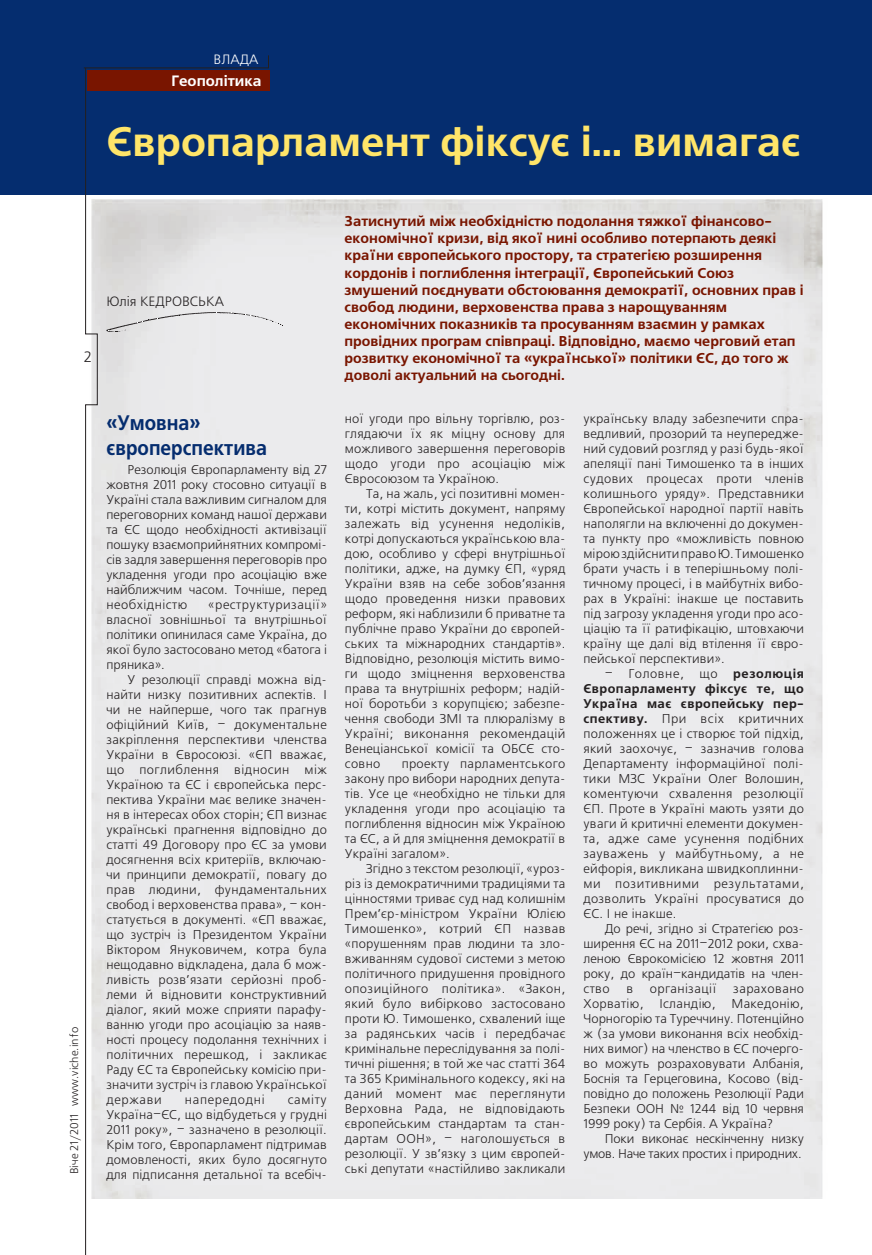
<style>
.page{position:relative;width:872px;height:1255px;background:#fff}
.page>*{position:absolute;margin:0;border:0;box-sizing:border-box;transform-origin:0 0}
.t1{font:700 41.25px "Free Set C";color:#ffe569}
.podzagolovok{font:700 21px/25.2px "Free Set C";color:#052d6f;scale:.9 1}
.rubrica_left{font:700 15px "Free Set C";color:#fff}
.foto{font:15px "Free Set C";color:#231f20}
.vrez{font:700 14.25px/17.1px "Free Set C";color:#791500}
.author{font:13.5px "Free Set C";color:#231f20}
.rubrica_right{font:13.5px "Free Set C";color:#fff}
.text_second{font:12.75px/15px "Free Set C";letter-spacing:.01em;color:#231f20;text-align:justify}
.text_second-2{font:12.75px/15px "Free Set C";letter-spacing:-.02em;color:#231f20;text-align:right}
.text_second-3{font:12.75px "Free Set C";letter-spacing:.05em;color:#231f20}
.text_second-4{font:12.75px "Free Set C";letter-spacing:.03em;color:#231f20}
.t2{font:11.25px "Free Set C";color:#231f20}
.s1{font-weight:700}
</style>
<div class="page">
<div style="left:282px;top:199px;width:541px;height:999px;background:#ebebed"></div>
<div style="left:0;top:0;width:872px;height:195px;background:#052d6f"></div>
<svg style="left:84px;top:55px;width:198px;height:1199px"></svg>
<p class="rubrica_right" style="left:213px;top:52px;width:46px">ВЛАДА</p>
<p class="rubrica_left" style="left:171px;top:72px;width:92px">Геополітика</p>
<p class="t1" style="left:106px;top:118px;width:696px">Європарламент фіксує і… вимагає</p>
<p class="author" style="left:106px;top:294px;width:119px">Юлія КЕДРОВСЬКА</p>
<p class="foto" style="left:84px;top:349px;width:9px">2</p>
<p class="t2" style="left:68px;top:1174px;width:148px;rotate:-90deg">Віче 21/2011 www.viche.info</p>
<p class="podzagolovok" style="left:106px;top:410px;width:180px">«Умовна» європерспектива</p>
<p class="text_second" style="left:106px;top:463px;width:222px;text-indent:21px">Резолюція Європарламенту від 27 жовтня 2011 року стосовно ситуації в Україні стала важливим сигналом для переговорних команд нашої держави та ЄС щодо необхідності активізації пошуку взаємоприйнятних компромі&shy;сів задля завершення переговорів про укладення угоди про асоціацію вже найближчим часом. Точніше, перед необхідністю</p>
<p class="text_second" style="left:106px;top:598px;width:222px;text-indent:102px">«реструктуризації» власної зовнішньої та внутрішньої політики опинилася саме Україна, до якої було застосовано метод «батога і пряника».</p>
<p class="text_second" style="left:106px;top:673px;width:222px;text-indent:21px">У резолюції справді можна від&shy;найти низку позитивних аспектів. І чи не найперше, чого так прагнув офіційний Київ, – документальне закріплення перспективи членства України в Євросоюзі. «ЄП вважає, що поглиблення відносин між Україною та ЄС і європейська перс&shy;пектива України має велике значен&shy;ня в інтересах обох сторін; ЄП визнає українські прагнення відповідно до статті 49 Договору про ЄС за умови досягнення всіх критеріїв, включаю&shy;чи принципи демократії, повагу до прав людини, фундаментальних свобод і верховенства права», – кон&shy;статується в документі. «ЄП вважає, що зустріч із Президентом України Віктором Януковичем, котра була нещодавно відкладена, дала б мож&shy;ливість розв’язати серйозні проб&shy;леми й відновити конструктивний діалог, який може сприяти парафу&shy;ванню угоди про асоціацію за наяв&shy;ності процесу подолання технічних і політичних перешкод, і закликає Раду ЄС та Європейську комісію при&shy;значити зустріч із главою Української держави</p>
<p class="text_second" style="left:106px;top:1093px;width:222px;text-indent:181px">саміту Україна–ЄС, що відбудеться у грудні 2011 року», – зазначено в резолюції.<br>Крім того, Європарламент підтримав домовленості, яких було досягнуто для підписання детальної та всебіч-</p>
<p class="text_second-3" style="left:185px;top:1093px;width:81px">напередодні</p>
<p class="vrez" style="left:344px;top:213px;width:460px">Затиснутий між необхідністю подолання тяжкої фінансово&shy;економічної кризи, від якої нині особливо потерпають деякі країни європейського простору, та стратегією розширення кордонів і поглиблення інтеграції, Європейський Союз змушений поєднувати обстоювання демократії, основних прав і свобод людини, верховенства права з нарощуванням економічних показників та просуванням взаємин у рамках провідних програм співпраці. Відповідно, маємо черговий етап розвитку економічної та «української» політики ЄС, до того ж доволі актуальний на сьогодні.</p>
<p class="text_second" style="left:345px;top:411px;width:222px">ної угоди про вільну торгівлю, роз&shy;глядаючи їх як міцну основу для можливого завершення переговорів щодо угоди про асоціацію між Євросоюзом та Україною.</p>
<p class="text_second" style="left:345px;top:486px;width:222px;text-indent:21px">Та, на жаль, усі позитивні момен&shy;ти, котрі містить документ, напряму залежать від усунення недоліків, котрі допускаються українською вла&shy;дою, особливо у сфері внутрішньої політики, адже, на думку ЄП, «уряд України взяв на себе зобов’язання щодо проведення низки правових реформ, які наблизили б приватне та публічне право України до європей&shy;ських та міжнародних стандартів».<br>Відповідно, резолюція містить вимо&shy;ги щодо зміцнення верховенства права та внутрішніх реформ; надій&shy;ної боротьби з корупцією; забезпе&shy;чення свободи ЗМІ та плюралізму в Україні; виконання рекомендацій Венеціанської комісії та ОБСЄ сто&shy;совно</p>
<p class="text_second" style="left:345px;top:756px;width:222px;text-indent:57px">проекту парламентського закону про вибори народних депута&shy;тів. Усе це «необхідно не тільки для укладення угоди про асоціацію та поглиблення відносин між Україною та ЄС, а й для зміцнення демократії в Україні загалом».</p>
<p class="text_second" style="left:345px;top:861px;width:222px;text-indent:21px">Згідно з текстом резолюції, «уроз&shy;різ із демократичними традиціями та цінностями триває суд над колишнім Прем’єр- міністром України Юлією Тимошенко», котрий ЄП назвав «порушенням прав людини та зло&shy;вживанням судової системи з метою політичного придушення провідного опозиційного політика». «Закон, який було вибірково застосовано проти Ю. Тимошенко, схвалений іще за радянських часів і передбачає кримінальне переслідування за полі&shy;тичні рішення; в той же час статті 364 та 365 Кримінального кодексу, які на даний момент має переглянути Верховна Рада, не відповідають європейським стандартам та стан&shy;дартам ООН», – наголошується в резолюції. У зв’язку з цим європей&shy;ські депутати «настійливо закликали</p>
<p class="text_second" style="left:583px;top:411px;width:222px">українську владу забезпечити спра&shy;ведливий, прозорий та неупередже&shy;ний судовий розгляд у разі будь- якої апеляції пані Тимошенко та в інших судових процесах проти членів колишнього уряду». Представники Європейської народної партії навіть наполягли на включенні до докумен&shy;та пункту про «можливість повною мірою здійснити право Ю. Тимошенко брати участь і в теперішньому полі&shy;тичному процесі, і в майбутніх вибо&shy;рах в Україні: інакше це поставить під загрозу укладення угоди про асо&shy;ціацію та її ратифікацію, штовхаючи країну ще далі від втілення її євро&shy;пейської перспективи».</p>
<p class="text_second" style="left:583px;top:666px;width:222px;text-indent:21px">– Головне, що <span class="s1">резолюція Європарламенту фіксує те, що Україна має європейську пер&shy;спективу.</span> При всіх критичних положеннях це і створює той підхід, який заохочує, – зазначив голова Департаменту інформаційної полі&shy;тики МЗС України Олег Волошин, коментуючи схвалення резолюції ЄП. Проте в Україні мають узяти до уваги й критичні елементи докумен&shy;та, адже саме усунення подібних зауважень у майбутньому, а не ейфорія, викликана швидкоплинни&shy;ми позитивними результатами, дозволить Україні просуватися до ЄС. І не інакше.</p>
<p class="text_second" style="left:583px;top:921px;width:222px;text-indent:21px">До речі, згідно зі Стратегією роз&shy;ширення ЄС на 2011–2012 роки, схва&shy;леною Єврокомісією 12 жовтня 2011 року, до країн–кандидатів на член&shy;ство</p>
<p class="text_second" style="left:626px;top:981px;width:8px">в</p>
<p class="text_second-4" style="left:650px;top:982px;width:68px">організації</p>
<p class="text_second" style="left:583px;top:981px;width:222px;text-indent:150px">зараховано Хорватію, Ісландію, Македонію, Чорногорію та Туреччину. Потенційно ж (за умови виконання всіх необхід&shy;них вимог) на членство в ЄС почерго&shy;во можуть розраховувати Албанія, Боснія та Герцеговина, Косово (від&shy;повідно до положень Резолюції Ради Безпеки ООН № 1244 від 10 червня 1999 року) та Сербія. А Україна?</p>
<p class="text_second-2" style="left:583px;top:1131px;width:222px">Поки виконає нескінченну низку умов. Наче таких простих і природних.</p>
</div>
